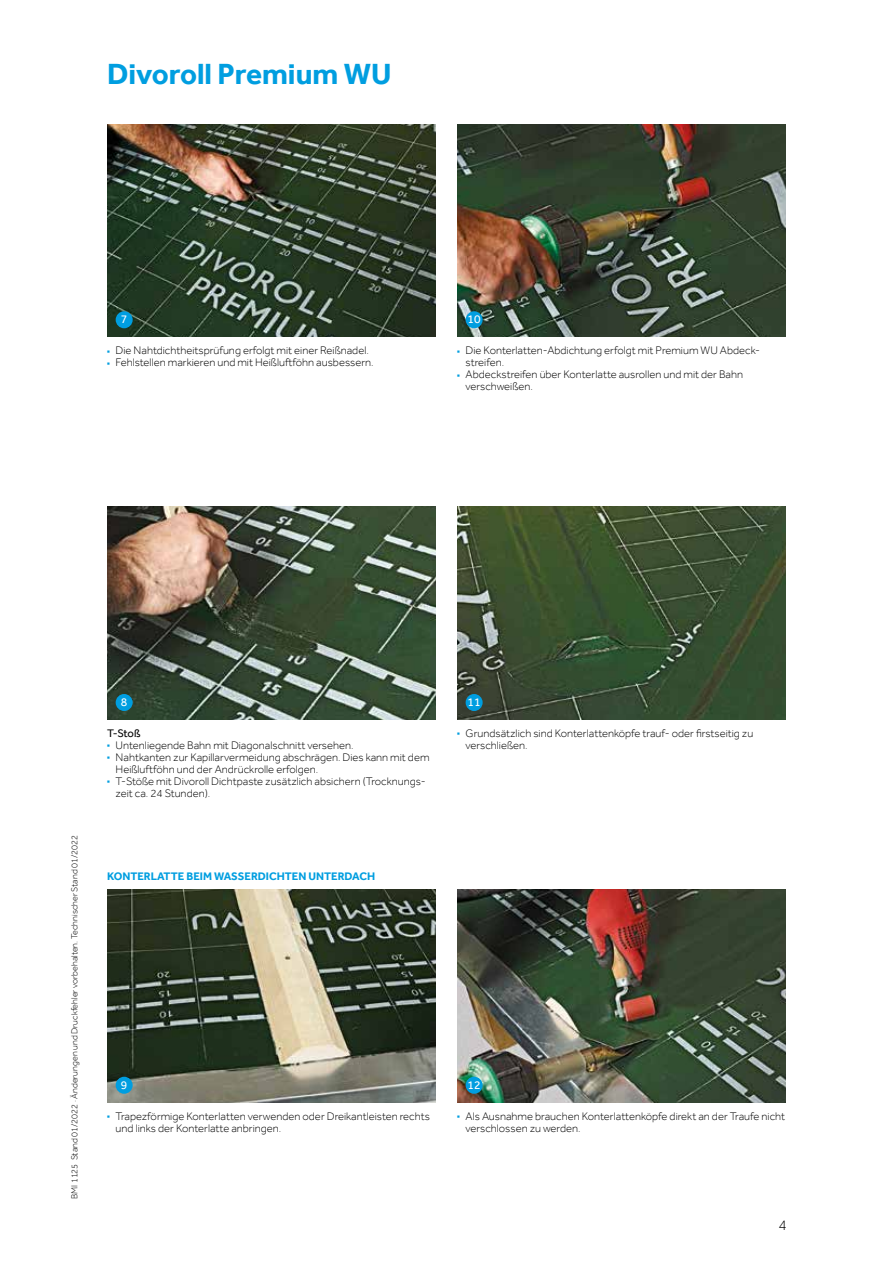
<style>
.page{position:relative;width:893px;height:1263px;background:#fff}
.page>*{position:absolute;margin:0;border:0;box-sizing:border-box;transform-origin:0 0}
.t1{font:700 30px "Effra";color:#009ee0}
.t2{font:300 15px "Effra";color:#000}
.t3{font:12px "Effra";color:#fff}
.t4{font:300 11.25px/12px "Effra";color:#000}
.t5{font:700 11.25px "Effra";color:#009ee0}
.t6{font:11.25px "Effra";color:#000}
.t7{font:300 9px "Effra";color:#000}
.s1{color:#009ee0}
</style>
<div class="page">
<img style="left:107px;top:124px;width:329px;height:213px">
<img style="left:107px;top:507px;width:329px;height:212px">
<img style="left:107px;top:890px;width:329px;height:212px">
<img style="left:457px;top:124px;width:329px;height:213px">
<img style="left:457px;top:507px;width:329px;height:212px">
<img style="left:457px;top:890px;width:329px;height:212px">
<div style="left:116px;top:311px;width:17px;height:17px;background:#009ee0;border-radius:50%"></div>
<div style="left:116px;top:694px;width:17px;height:17px;background:#009ee0;border-radius:50%"></div>
<div style="left:116px;top:1077px;width:17px;height:17px;background:#009ee0;border-radius:50%"></div>
<div style="left:466px;top:311px;width:17px;height:17px;background:#009ee0;border-radius:50%"></div>
<div style="left:466px;top:694px;width:17px;height:17px;background:#009ee0;border-radius:50%"></div>
<div style="left:466px;top:1077px;width:17px;height:17px;background:#009ee0;border-radius:50%"></div>
<h1 class="t1" style="left:107px;top:56px;width:286px">Divoroll Premium WU</h1>
<p class="t3" style="left:121px;top:312px;width:8px">7</p>
<p class="t4" style="left:107px;top:344px;width:263px"><span class="s1">■</span> Die Nahtdichtheitsprüfung erfolgt mit einer Reißnadel.</p>
<p class="t4" style="left:107px;top:356px;width:268px"><span class="s1">■</span> Fehlstellen markieren und mit Heißluftföhn ausbessern.</p>
<p class="t3" style="left:468px;top:312px;width:15px">10</p>
<p class="t4" style="left:466px;top:344px;width:294px;text-indent:-9px"><span class="s1">■</span> Die Konterlatten-Abdichtung erfolgt mit Premium WU Abdeck&shy;streifen.</p>
<p class="t4" style="left:466px;top:368px;width:279px;text-indent:-9px"><span class="s1">■</span> Abdeckstreifen über Konterlatte ausrollen und mit der Bahn verschweißen.</p>
<p class="t7" style="left:69px;top:1199px;width:366px;rotate:-90deg">BMI 1125 Stand 01/2022 · Änderungen und Druckfehler vorbehalten. Technischer Stand 01/2022</p>
<p class="t3" style="left:121px;top:695px;width:8px">8</p>
<p class="t6" style="left:107px;top:726px;width:35px">T-Stoß</p>
<p class="t4" style="left:107px;top:739px;width:248px"><span class="s1">■</span> Untenliegende Bahn mit Diagonalschnitt versehen.</p>
<p class="t4" style="left:116px;top:751px;width:315px;text-indent:-9px"><span class="s1">■</span> Nahtkanten zur Kapillarvermeidung abschrägen. Dies kann mit dem<br>Heißluftföhn und der Andrückrolle erfolgen.</p>
<p class="t4" style="left:116px;top:775px;width:312px;text-indent:-9px"><span class="s1">■</span> T-Stöße mit Divoroll Dichtpaste zusätzlich absichern (Trocknungs&shy;zeit ca. 24 Stunden).</p>
<p class="t3" style="left:468px;top:695px;width:15px">11</p>
<p class="t4" style="left:466px;top:727px;width:289px;text-indent:-9px"><span class="s1">■</span> Grundsätzlich sind Konterlattenköpfe trauf- oder firstseitig zu verschließen.</p>
<p class="t5" style="left:107px;top:870px;width:270px">KONTERLATTE BEIM WASSERDICHTEN UNTERDACH</p>
<p class="t3" style="left:121px;top:1078px;width:8px">9</p>
<p class="t4" style="left:116px;top:1110px;width:316px;text-indent:-9px"><span class="s1">■</span> Trapezförmige Konterlatten verwenden oder Dreikantleisten rechts und links der Konterlatte anbringen.</p>
<p class="t3" style="left:468px;top:1078px;width:15px">12</p>
<p class="t4" style="left:466px;top:1110px;width:321px;text-indent:-9px"><span class="s1">■</span> Als Ausnahme brauchen Konterlattenköpfe direkt an der Traufe nicht verschlossen zu werden.</p>
<h2 class="t2" style="left:778px;top:1216px;width:10px">4</h2>
</div>
